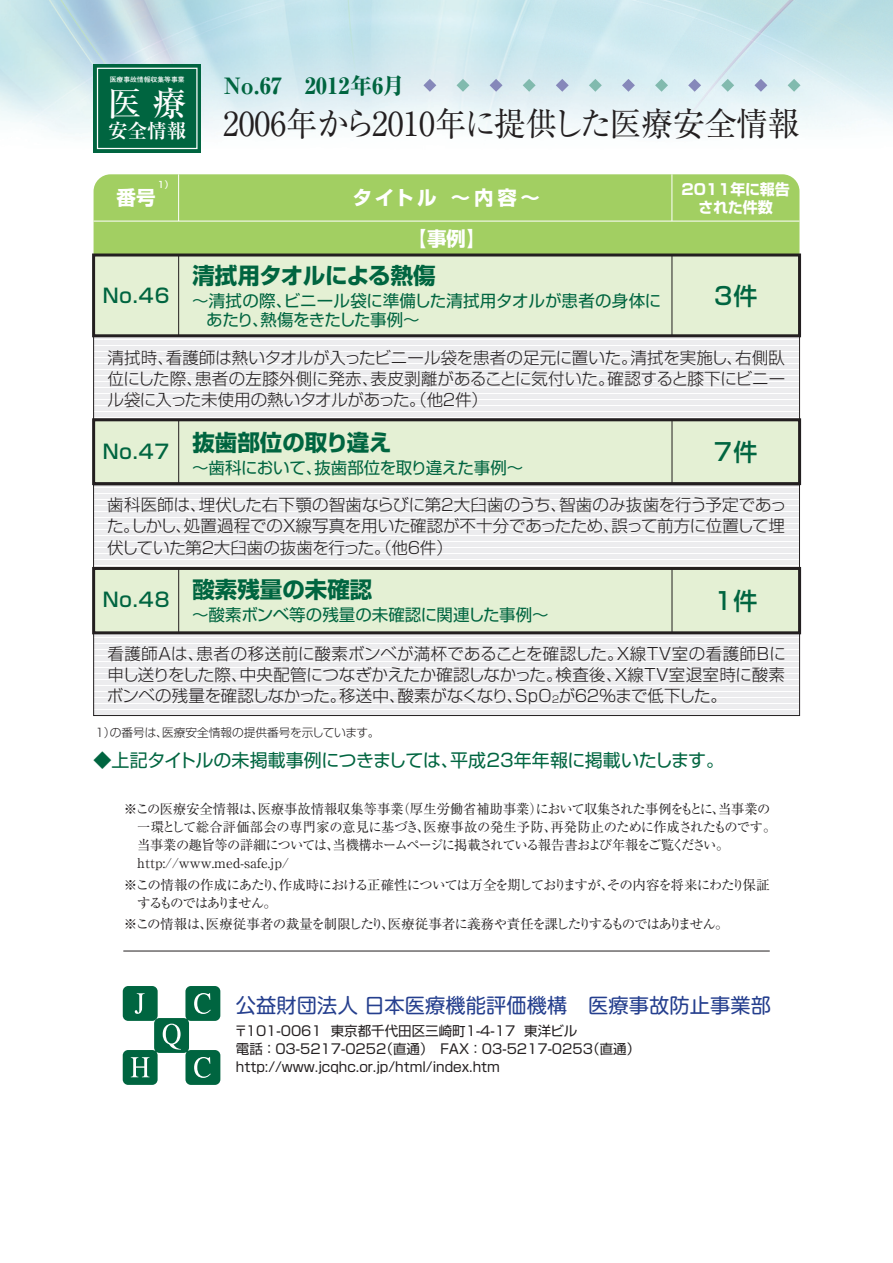
<style>
.page{position:relative;width:893px;height:1263px;background:#fff}
.page>*{position:absolute;margin:0;border:0;box-sizing:border-box;transform-origin:0 0}
.t1{font:33.75px "Ryumin Pro Medium 90 msp RKSJ H";color:#fff}
.t2{font:33px "Ryumin Pro Regular 90 msp RKSJ H";letter-spacing:-.005em;color:#231f20;scale:.96 1}
.t3{font:24px "Shin Go Pro Medium 90 msp RKSJ H";color:#006540}
.t4{font:22.5px "Shin Go Pro Bold 90 msp RKSJ H";color:#006540}
.t5{font:22.5px "Ryumin Pro Heavy 90 msp RKSJ H";color:#006540}
.t6{font:20.25px "Shin M Go Pro Regular 90 msp RKSJ H";letter-spacing:.005em;color:#253f8e}
.t7{font:19.5px/40.5px "Shin Go Pro Bold 90 msp RKSJ H";letter-spacing:.07em;color:#fff;text-align:center}
.t8{font:19.5px "Shin Go Pro Medium 90 msp RKSJ H";letter-spacing:.05em;color:#006540}
.t9{font:19.5px "Ryumin Pro Bold 90 msp RKSJ H";color:#fff}
.t10{font:18px "Shin Go Pro Regular 90 msp RKSJ H";letter-spacing:-.015em;color:#006540}
.t11{font:16.5px/21.3px "Shin Go Pro Light 90 msp RKSJ H";letter-spacing:-.02em;color:#231f20;text-align:justify}
.t12{font:16.5px/18.5px "Shin Go Pro Regular 90 msp RKSJ H";letter-spacing:-.005em;color:#006540}
.t13{font:15px/18px "Shin Go Pro Bold 90 msp RKSJ H";color:#fff;text-align:center}
.t14{font:13.5px/18px "Shin Go Pro Regular 90 msp RKSJ H";color:#231f20}
.t15{font:13.5px "Ryumin Pro Regular 90 msp RKSJ H";color:#231f20}
.t16{font:13.5px/18px "Ryumin Pro Regular 90 msp RKSJ H";letter-spacing:-.085em;color:#231f20}
.t17{font:13.5px "Ryumin Pro Regular 90 msp RKSJ H";letter-spacing:-.02em;color:#231f20}
.t18{font:13.5px "Ryumin Pro Regular 90 msp RKSJ H";letter-spacing:-.065em;color:#231f20}
.t19{font:13.5px "Ryumin Pro Regular 90 msp RKSJ H";letter-spacing:-.07em;color:#231f20}
.t20{font:11.7px "Shin Go Pro Light 90 msp RKSJ H";color:#231f20}
.t21{font:9px "Shin Go Pro Medium 90 msp RKSJ H";color:#fff}
.t22{font:6.75px "Futo Go B101 Pro Bold 90 msp RKSJ H";color:#fff}
.s1{font-size:9.6px}
</style>
<div class="page">
<img style="left:0;top:0;width:893px;height:1081px">
<svg style="left:456px;top:79px;width:13px;height:13px"></svg>
<svg style="left:490px;top:79px;width:12px;height:13px"></svg>
<svg style="left:423px;top:79px;width:13px;height:13px"></svg>
<svg style="left:523px;top:79px;width:13px;height:13px"></svg>
<svg style="left:556px;top:79px;width:13px;height:13px"></svg>
<svg style="left:589px;top:79px;width:13px;height:13px"></svg>
<svg style="left:622px;top:79px;width:13px;height:13px"></svg>
<svg style="left:655px;top:79px;width:13px;height:13px"></svg>
<svg style="left:688px;top:79px;width:13px;height:13px"></svg>
<svg style="left:721px;top:79px;width:13px;height:13px"></svg>
<svg style="left:754px;top:79px;width:13px;height:13px"></svg>
<svg style="left:787px;top:79px;width:13px;height:13px"></svg>
<div style="left:94px;top:64px;width:107px;height:88px;background:#006540"></div>
<div style="left:97px;top:68px;width:101px;height:81px;border:1px solid #fff"></div>
<div style="left:94px;top:174px;width:705px;height:80px;background:#a2cf62"></div>
<hr style="left:94px;top:221px;width:705px;height:1px;background:#fff">
<hr style="left:178px;top:174px;width:1px;height:47px;background:#fff">
<hr style="left:671px;top:174px;width:1px;height:47px;background:#fff">
<div style="left:94px;top:485px;width:705px;height:94px;background:linear-gradient(to right,#f3f3f4,#f3f3f4)"></div>
<hr style="left:123px;top:951px;width:647px;height:1px;background:#231f20">
<div style="left:94px;top:336px;width:705px;height:83px;background:linear-gradient(to right,#ececee,#ececee)"></div>
<div style="left:94px;top:255px;width:705px;height:81px;background:#e4f0d4"></div>
<div style="left:92px;top:254px;width:709px;height:83px;border:3px solid #231f20"></div>
<hr style="left:178px;top:255px;width:1px;height:81px;background:#231f20">
<hr style="left:672px;top:255px;width:1px;height:81px;background:#231f20">
<div style="left:94px;top:420px;width:705px;height:64px;background:#e4f0d4"></div>
<div style="left:92px;top:418px;width:709px;height:67px;border:3px solid #231f20"></div>
<hr style="left:178px;top:420px;width:1px;height:64px;background:#231f20">
<hr style="left:672px;top:420px;width:1px;height:64px;background:#231f20">
<svg style="left:123px;top:986px;width:97px;height:99px"></svg>
<div style="left:94px;top:633px;width:705px;height:83px;background:linear-gradient(to right,#f2f2f4,#f2f2f4)"></div>
<div style="left:93px;top:633px;width:707px;height:83px;border:1px solid #231f20"></div>
<div style="left:94px;top:568px;width:705px;height:65px;background:#e4f0d4"></div>
<div style="left:92px;top:567px;width:709px;height:67px;border:3px solid #231f20"></div>
<hr style="left:178px;top:568px;width:1px;height:66px;background:#231f20">
<hr style="left:672px;top:568px;width:1px;height:66px;background:#231f20">
<p class="t22" style="left:110px;top:77px;width:76px">医療事故情報収集等事業</p>
<p class="t5" style="left:224px;top:77px;width:182px">No.67　2012年6月</p>
<p class="t1" style="left:108px;top:90px;width:80px">医 療</p>
<p class="t9" style="left:108px;top:124px;width:80px">安全情報</p>
<p class="t2" style="left:223px;top:112px;width:602px">2006年から2010年に提供した医療安全情報</p>
<p class="t21" style="left:158px;top:181px;width:17px">1）</p>
<p class="t7" style="left:117px;top:180px;width:40px">番号</p>
<p class="t7" style="left:352px;top:180px;width:189px">タイトル ～内容～【事例】</p>
<p class="t13" style="left:681px;top:182px;width:110px">2011年に報告された件数</p>
<p class="t4" style="left:192px;top:267px;width:245px">清拭用タオルによる熱傷</p>
<p class="t12" style="left:206px;top:294px;width:457px;text-indent:-14px">～清拭の際、ビニール袋に準備した清拭用タオルが患者の身体にあたり、熱傷をきたした事例～</p>
<p class="t11" style="left:107px;top:349px;width:679px">清拭時、看護師は熱いタオルが入ったビニール袋を患者の足元に置いた。清拭を実施し、右側臥位にした際、患者の左膝外側に発赤、表皮剥離があることに気付いた。確認すると膝下にビニール袋に入った未使用の熱いタオルがあった。（他２件）</p>
<p class="t4" style="left:103px;top:434px;width:290px"><sub>No.47</sub> 抜歯部位の取り違え</p>
<p class="t3" style="left:714px;top:443px;width:45px">7件</p>
<p class="t12" style="left:192px;top:460px;width:332px">～歯科において、抜歯部位を取り違えた事例～</p>
<p class="t8" style="left:103px;top:288px;width:68px">No.46</p>
<p class="t3" style="left:714px;top:287px;width:45px">3件</p>
<p class="t11" style="left:107px;top:497px;width:681px">歯科医師は、埋伏した右下顎の智歯ならびに第２大臼歯のうち、智歯のみ抜歯を行う予定であった。しかし、処置過程でのＸ線写真を用いた確認が不十分であったため、誤って前方に位置して埋伏していた第２大臼歯の抜歯を行った。（他６件）</p>
<p class="t4" style="left:192px;top:581px;width:181px">酸素残量の未確認</p>
<p class="t3" style="left:714px;top:592px;width:45px">1件</p>
<p class="t11" style="left:107px;top:645px;width:680px">看護師Ａは、患者の移送前に酸素ボンベが満杯であることを確認した。X線ＴＶ室の看護師Ｂに申し送りをした際、中央配管につなぎかえたか確認しなかった。検査後、X線ＴＶ室退室時に酸素ボンベの残量を確認しなかった。移送中、酸素がなくなり、ＳｐＯ<span class="s1">２</span>が６２％まで低下した。</p>
<p class="t8" style="left:103px;top:593px;width:68px">No.48</p>
<p class="t12" style="left:192px;top:607px;width:358px">～酸素ボンベ等の残量の未確認に関連した事例～</p>
<p class="t20" style="left:94px;top:728px;width:287px">１）の番号は、医療安全情報の提供番号を示しています。</p>
<p class="t10" style="left:94px;top:754px;width:632px">◆上記タイトルの未掲載事例につきましては、平成23年年報に掲載いたします。</p>
<p class="t15" style="left:124px;top:804px;width:648px">※この医療安全情報は、医療事故情報収集等事業（厚生労働省補助事業）において収集された事例をもとに、当事業の</p>
<p class="t17" style="left:137px;top:822px;width:640px">一環として総合評価部会の専門家の意見に基づき、医療事故の発生予防、再発防止のために作成されたものです。</p>
<p class="t19" style="left:137px;top:840px;width:594px">当事業の趣旨等の詳細については、当機構ホームページに掲載されている報告書および年報をご覧ください。</p>
<p class="t15" style="left:124px;top:858px;width:167px">　http://www.med-safe.jp/</p>
<p class="t16" style="left:137px;top:878px;width:634px;text-indent:-13px">※この情報の作成にあたり、作成時における正確性については万全を期しておりますが、その内容を将来にわたり保証するものではありません。</p>
<p class="t18" style="left:124px;top:919px;width:606px">※この情報は、医療従事者の裁量を制限したり、医療従事者に義務や責任を課したりするものではありません。</p>
<p class="t6" style="left:236px;top:998px;width:537px">公益財団法人 日本医療機能評価機構　医療事故防止事業部</p>
<p class="t14" style="left:234px;top:1024px;width:408px">〒101-0061 東京都千代田区三崎町1-4-17 東洋ビル<br>電話 ：03-5217-0252（直通）　ＦＡＸ ：03-5217-0253（直通）http://www.jcqhc.or.jp/html/index.htm</p>
</div>
